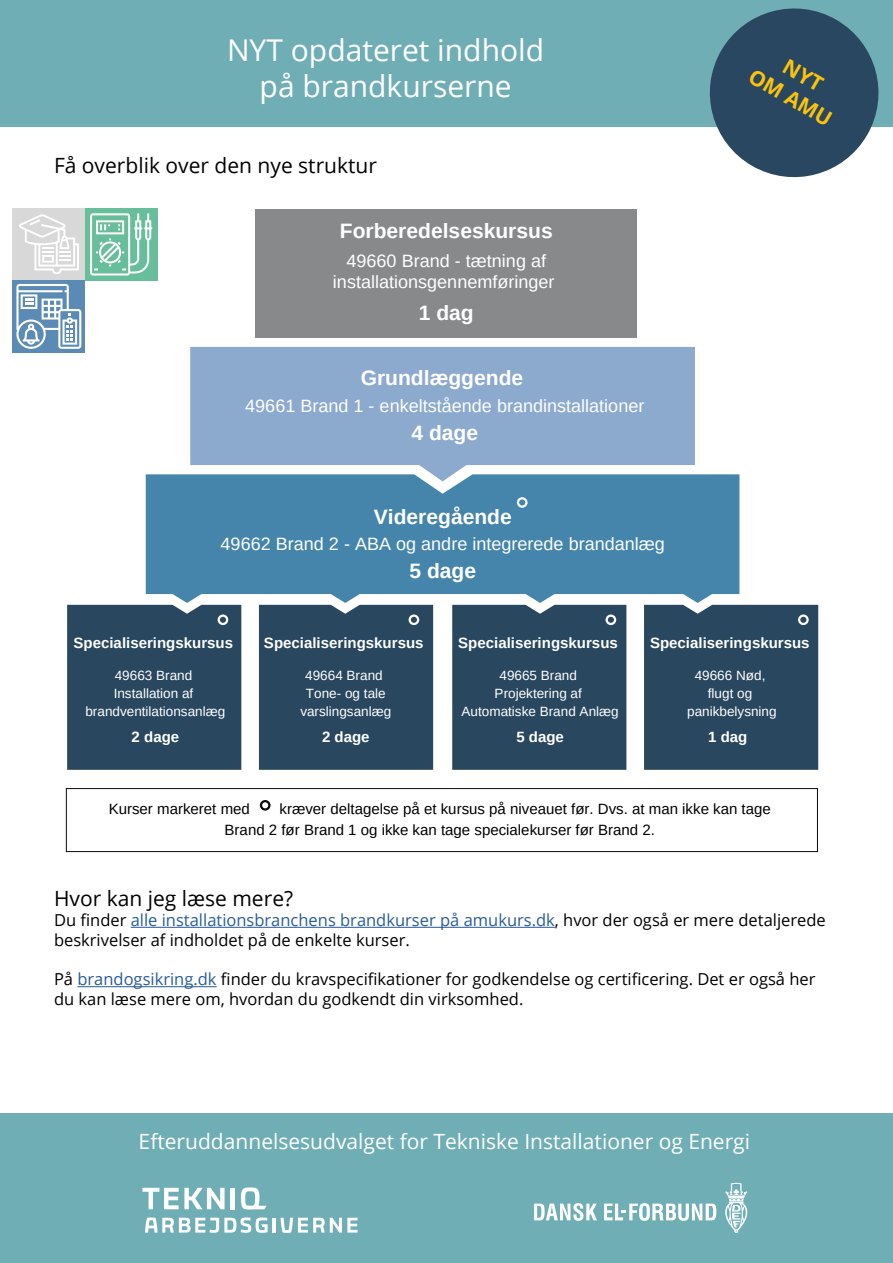
<style>
.page{position:relative;width:893px;height:1263px;background:#fff}
.page>*{position:absolute;margin:0;border:0;box-sizing:border-box;transform-origin:0 0}
.t1{font:30px/36px "Open Sans";color:#fff;text-align:center}
.t2{font:21px "Open Sans";color:#fff}
.t3{font:21px "Open Sans";color:#000}
.t4{font:700 21px/25.2px "Open Sans";color:#fbc30c;text-align:center}
.t5{font:700 20.85px "Liberation Sans";color:#fff}
.t6{font:17.85px/21.5px "Liberation Sans";color:#fff;text-align:center}
.t7{font:16.5px/19.8px "Open Sans";color:#000}
.t8{font:14.85px/20.9px "Liberation Sans";color:#000}
.t9{font:700 14.85px "Liberation Sans";color:#fff}
.t10{font:13.35px/17.9px "Liberation Sans";color:#fff;text-align:center}
.s1{color:#275b9b}
</style>
<div class="page">
<div style="left:0;top:1114px;width:893px;height:149px;background:#70aeb6"></div>
<svg style="left:241px;top:1187px;width:26px;height:22px"></svg>
<svg style="left:142px;top:1188px;width:83px;height:21px"></svg>
<hr style="left:231px;top:1188px;width:4px;height:21px;background:#fff">
<svg style="left:145px;top:1217px;width:123px;height:16px"></svg>
<hr style="left:273px;top:1218px;width:3px;height:14px;background:#fff">
<svg style="left:280px;top:1218px;width:78px;height:15px"></svg>
<svg style="left:725px;top:1183px;width:22px;height:50px"></svg>
<svg style="left:604px;top:1203px;width:112px;height:18px"></svg>
<svg style="left:534px;top:1203px;width:63px;height:18px"></svg>
<div style="left:0;top:0;width:893px;height:126px;background:#70aeb6"></div>
<svg style="left:698px;top:8px;width:192px;height:170px"></svg>
<hr style="left:131px;top:927px;width:424px;height:1px;background:#275b9b">
<hr style="left:77px;top:986px;width:140px;height:1px;background:#275b9b">
<div style="left:255px;top:209px;width:382px;height:129px;background:#88898b"></div>
<div style="left:190px;top:347px;width:505px;height:127px;background:#8ca9ce"></div>
<svg style="left:146px;top:474px;width:593px;height:129px;background:#528db1"></svg>
<div style="left:67px;top:605px;width:174px;height:165px;background:#29475f"></div>
<div style="left:259px;top:605px;width:174px;height:165px;background:#29475f"></div>
<div style="left:452px;top:605px;width:174px;height:165px;background:#29475f"></div>
<div style="left:644px;top:605px;width:174px;height:165px;background:#29475f"></div>
<div style="left:517px;top:497px;width:10px;height:11px;border:2px solid #fff;border-radius:50%"></div>
<div style="left:218px;top:614px;width:10px;height:11px;border:2px solid #fff;border-radius:50%"></div>
<div style="left:409px;top:614px;width:10px;height:11px;border:2px solid #fff;border-radius:50%"></div>
<div style="left:606px;top:614px;width:10px;height:11px;border:2px solid #fff;border-radius:50%"></div>
<div style="left:798px;top:614px;width:11px;height:11px;border:2px solid #fff;border-radius:50%"></div>
<div style="left:260px;top:800px;width:10px;height:11px;border:2px solid #090a0a;border-radius:50%"></div>
<div style="left:66px;top:788px;width:752px;height:64px;border:1px solid #090a0a"></div>
<div style="left:13px;top:208px;width:72px;height:72px;background:#d8d8d8"></div>
<svg style="left:19px;top:214px;width:60px;height:60px"></svg>
<div style="left:85px;top:208px;width:72px;height:72px;background:#68bd9b"></div>
<svg style="left:90px;top:213px;width:62px;height:62px"></svg>
<div style="left:13px;top:280px;width:72px;height:72px;background:#5b8bb5"></div>
<svg style="left:16px;top:284px;width:65px;height:65px"></svg>
<h1 class="t1" style="left:227px;top:32px;width:319px">NYT opdateret indhold på brandkurserne</h1>
<p class="t3" style="left:54px;top:151px;width:325px">Få overblik over den nye struktur</p>
<p class="t5" style="left:340px;top:217px;width:214px">Forberedelseskursus</p>
<p class="t6" style="left:333px;top:250px;width:223px">49660 Brand - tætning af installationsgennemføringer</p>
<p class="t5" style="left:419px;top:298px;width:56px">1 dag</p>
<p class="t5" style="left:361px;top:364px;width:164px">Grundlæggende</p>
<p class="t5" style="left:411px;top:418px;width:68px">4 dage</p>
<p class="t6" style="left:245px;top:395px;width:401px">49661 Brand 1 - enkeltstående brandinstallationer</p>
<p class="t5" style="left:374px;top:502px;width:140px">Videregående</p>
<p class="t5" style="left:409px;top:556px;width:68px">5 dage</p>
<p class="t6" style="left:221px;top:533px;width:446px">49662 Brand 2 - ABA og andre integrerede brandanlæg</p>
<p class="t4" style="left:770px;top:41px;width:94px;rotate:30deg">NYT<br>OM AMU</p>
<p class="t9" style="left:74px;top:633px;width:161px">Specialiseringskursus</p>
<p class="t10" style="left:85px;top:667px;width:141px">49663 Brand<br>Installation af brandventilationsanlæg</p>
<p class="t9" style="left:132px;top:727px;width:49px">2 dage</p>
<p class="t9" style="left:264px;top:633px;width:161px">Specialiseringskursus</p>
<p class="t10" style="left:300px;top:667px;width:92px">49664 Brand<br>Tone- og tale varslingsanlæg</p>
<p class="t9" style="left:322px;top:727px;width:49px">2 dage</p>
<p class="t9" style="left:458px;top:633px;width:161px">Specialiseringskursus</p>
<p class="t10" style="left:462px;top:667px;width:159px">49665 Brand<br>Projektering af<br>Automatiske Brand Anlæg</p>
<p class="t9" style="left:516px;top:727px;width:49px">5 dage</p>
<p class="t9" style="left:650px;top:633px;width:161px">Specialiseringskursus</p>
<p class="t10" style="left:687px;top:667px;width:91px">49666 Nød, flugt og panikbelysning</p>
<p class="t9" style="left:708px;top:727px;width:41px">1 dag</p>
<p class="t8" style="left:225px;top:798px;width:548px;text-indent:55px">kræver deltagelse på et kursus på niveauet før. Dvs. at man ikke kan tage<br>Brand 2 før Brand 1 og ikke kan tage specialekurser før Brand 2.</p>
<p class="t8" style="left:109px;top:798px;width:143px">Kurser markeret med</p>
<p class="t3" style="left:54px;top:884px;width:241px">Hvor kan jeg læse mere?</p>
<p class="t7" style="left:54px;top:910px;width:773px">Du finder <span class="s1">alle installationsbranchens brandkurser på amukurs.dk</span>, hvor der også er mere detaljerede beskrivelser af indholdet på de enkelte kurser.</p>
<p class="t7" style="left:54px;top:969px;width:763px">På <span class="s1">brandogsikring.dk</span> finder du kravspecifikationer for godkendelse og certificering. Det er også her du kan læse mere om, hvordan du godkendt din virksomhed.</p>
<p class="t2" style="left:139px;top:1127px;width:613px">Efteruddannelsesudvalget for Tekniske Installationer og Energi</p>
</div>
